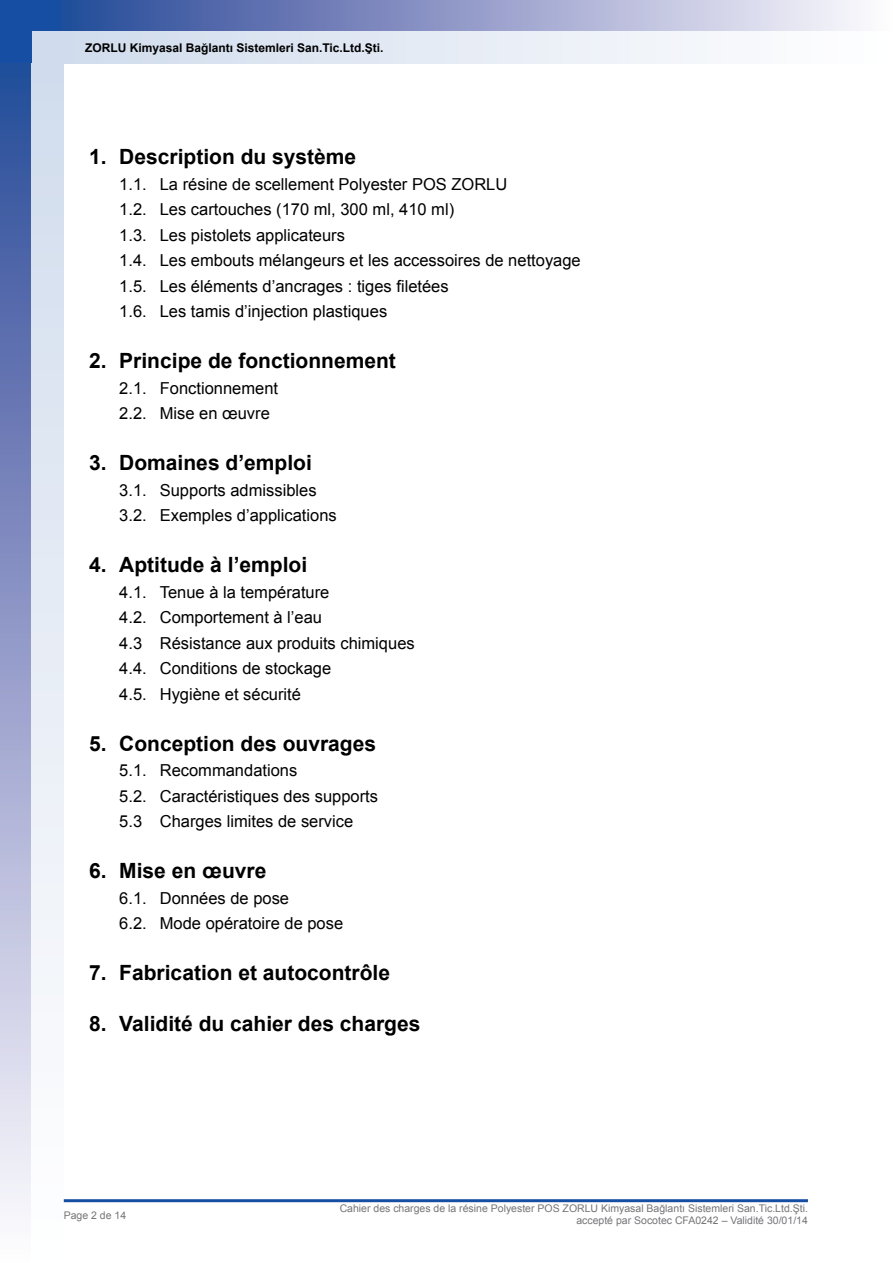
<style>
.page{position:relative;width:893px;height:1263px;background:#fff}
.page>*{position:absolute;margin:0;border:0;box-sizing:border-box;transform-origin:0 0}
.t1{font:700 21px "Arial";color:#000}
.t2{font:16.5px/25.5px "Arial";color:#000}
.t3{font:700 12px "Arial";color:#000}
.t4{font:10.5px/12.6px "Arial";color:#757477;text-align:right}
</style>
<div class="page">
<div style="left:0;top:0;width:64px;height:65px;background:#164ea3"></div>
<div style="left:62px;top:0;width:831px;height:64px;background:linear-gradient(to right,#294797,#fff9fe)"></div>
<div style="left:0;top:64px;width:64px;height:1199px;background:linear-gradient(to bottom,#294797,#fffafe)"></div>
<div style="left:32px;top:64px;width:32px;height:1199px;background:linear-gradient(to bottom,#d0dced,#fff)"></div>
<hr style="left:64px;top:1199px;width:744px;height:3px;background:#164ea3">
<div style="left:32px;top:32px;width:32px;height:32px;background:#d0dced"></div>
<div style="left:64px;top:32px;width:829px;height:32px;background:linear-gradient(to right,#d0dced,#fff)"></div>
<hr style="left:892px;top:0;width:1px;height:64px;background:#fff">
<p class="t3" style="left:85px;top:40px;width:300px">ZORLU Kimyasal Bağlantı Sistemleri San.Tic.Ltd.Şti.</p>
<p class="t1" style="left:89px;top:143px;width:268px">1. Description du système</p>
<p class="t2" style="left:119px;top:171px;width:463px">1.1. La résine de scellement Polyester POS ZORLU<br>1.2. Les cartouches (170 ml, 300 ml, 410 ml)<br>1.3. Les pistolets applicateurs<br>1.4. Les embouts mélangeurs et les accessoires de nettoyage 1.5. Les éléments d’ancrages : tiges filetées<br>1.6. Les tamis d’injection plastiques</p>
<p class="t1" style="left:89px;top:347px;width:308px">2. Principe de fonctionnement</p>
<p class="t2" style="left:119px;top:375px;width:160px">2.1. Fonctionnement<br>2.2. Mise en œuvre</p>
<p class="t1" style="left:89px;top:449px;width:224px">3. Domaines d’emploi</p>
<p class="t2" style="left:119px;top:477px;width:219px">3.1. Supports admissibles<br>3.2. Exemples d’applications</p>
<p class="t1" style="left:89px;top:551px;width:219px">4. Aptitude à l’emploi</p>
<p class="t2" style="left:119px;top:579px;width:297px">4.1. Tenue à la température<br>4.2. Comportement à l’eau<br>4.3 Résistance aux produits chimiques<br>4.4. Conditions de stockage<br>4.5. Hygiène et sécurité</p>
<p class="t1" style="left:89px;top:729px;width:288px">5. Conception des ouvrages</p>
<p class="t2" style="left:119px;top:758px;width:260px">5.1. Recommandations<br>5.2. Caractéristiques des supports<br>5.3 Charges limites de service</p>
<p class="t1" style="left:89px;top:857px;width:179px">6. Mise en œuvre</p>
<p class="t2" style="left:119px;top:885px;width:225px">6.1. Données de pose<br>6.2. Mode opératoire de pose</p>
<p class="t1" style="left:89px;top:959px;width:302px">7. Fabrication et autocontrôle</p>
<p class="t1" style="left:89px;top:1010px;width:333px">8. Validité du cahier des charges</p>
<p class="t4" style="left:64px;top:1209px;width:64px">Page 2 de 14</p>
<p class="t4" style="left:340px;top:1202px;width:470px">Cahier des charges de la résine Polyester POS ZORLU Kimyasal Bağlantı Sistemleri San.Tic.Ltd.Şti. accepté par Socotec CFA0242 – Validité 30/01/14</p>
</div>
